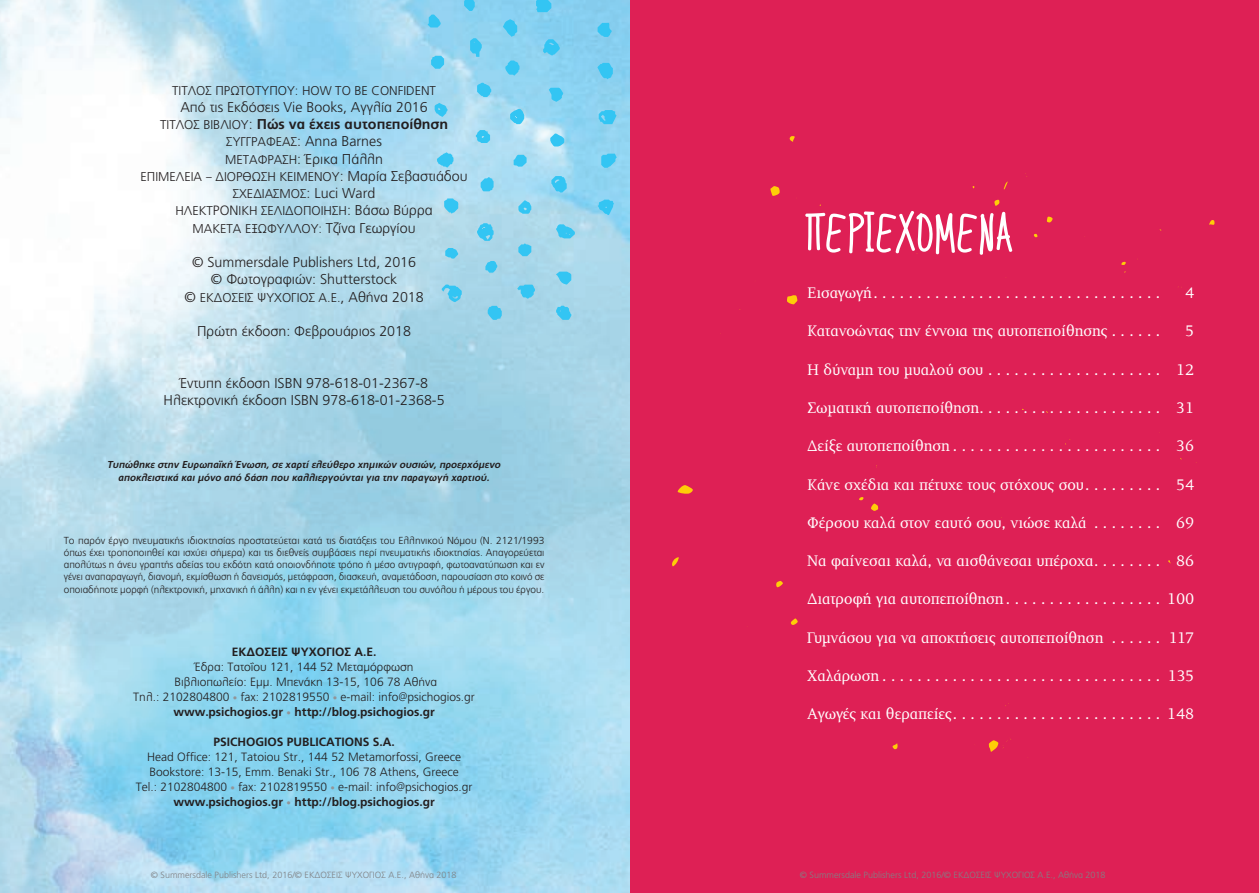
<style>
.page{position:relative;width:1259px;height:893px;background:#fff}
.page>*{position:absolute;margin:0;border:0;box-sizing:border-box;transform-origin:0 0}
.t1{font:52.5px "Aka Acid GR Condensed Script";color:#fff}
.t2{font:15.75px "PF Diplomat";color:#fff}
.t3{font:300 14.25px/17.2px "PF Catalog";color:#231f20;text-align:center}
.t4{font:300 12.75px/17.2px "PF Catalog";color:#231f20;text-align:center}
.t5{font:300 12px/15px "PF Catalog";color:#231f20;text-align:center}
.t6{font:700 12px "PF Catalog";color:#231f20}
.t7{font:300 10.2px/12.1px "PF Catalog";color:#231f20;text-align:justify}
.t8{font:italic 700 10.05px/13.5px "PF Catalog";color:#231f20;text-align:center}
.t9{font:300 9px "PF Catalog";color:#808285}
.s1{font-size:12.75px}
.s2{font-weight:700}
.s3{font-size:14.25px}
.s4{font-size:13.5px}
.s5{font-size:9px;color:#939598}
</style>
<div class="page">
<img style="left:0;top:0;width:630px;height:893px">
<div style="left:630px;top:0;width:629px;height:893px;background:#de2055"></div>
<svg style="left:677px;top:485px;width:16px;height:9px"></svg>
<svg style="left:672px;top:557px;width:7px;height:9px"></svg>
<svg style="left:1209px;top:220px;width:6px;height:5px"></svg>
<svg style="left:789px;top:136px;width:6px;height:6px"></svg>
<svg style="left:892px;top:743px;width:6px;height:7px"></svg>
<svg style="left:1121px;top:262px;width:5px;height:3px"></svg>
<svg style="left:776px;top:581px;width:7px;height:7px"></svg>
<svg style="left:871px;top:503px;width:7px;height:8px"></svg>
<svg style="left:790px;top:618px;width:8px;height:7px"></svg>
<svg style="left:988px;top:739px;width:23px;height:13px"></svg>
<svg style="left:994px;top:199px;width:5px;height:7px"></svg>
<svg style="left:1003px;top:181px;width:5px;height:9px"></svg>
<svg style="left:1046px;top:216px;width:7px;height:6px"></svg>
<svg style="left:787px;top:295px;width:11px;height:10px"></svg>
<svg style="left:770px;top:186px;width:10px;height:10px"></svg>
<svg style="left:597px;top:23px;width:15px;height:14px"></svg>
<svg style="left:599px;top:110px;width:17px;height:14px"></svg>
<svg style="left:598px;top:200px;width:16px;height:16px"></svg>
<svg style="left:601px;top:154px;width:16px;height:14px"></svg>
<svg style="left:597px;top:63px;width:16px;height:16px"></svg>
<svg style="left:427px;top:15px;width:14px;height:12px"></svg>
<svg style="left:444px;top:198px;width:14px;height:16px"></svg>
<svg style="left:445px;top:248px;width:13px;height:11px"></svg>
<svg style="left:437px;top:152px;width:16px;height:16px"></svg>
<svg style="left:431px;top:56px;width:13px;height:13px"></svg>
<svg style="left:434px;top:103px;width:13px;height:14px"></svg>
<svg style="left:475px;top:130px;width:15px;height:13px"></svg>
<svg style="left:470px;top:38px;width:12px;height:19px"></svg>
<svg style="left:477px;top:223px;width:16px;height:18px"></svg>
<svg style="left:480px;top:177px;width:13px;height:14px"></svg>
<svg style="left:477px;top:82px;width:14px;height:15px"></svg>
<svg style="left:556px;top:306px;width:15px;height:14px"></svg>
<svg style="left:485px;top:261px;width:12px;height:12px"></svg>
<svg style="left:442px;top:285px;width:20px;height:17px"></svg>
<svg style="left:464px;top:0;width:11px;height:11px"></svg>
<svg style="left:536px;top:0;width:15px;height:12px"></svg>
<svg style="left:517px;top:285px;width:18px;height:14px"></svg>
<svg style="left:488px;top:306px;width:14px;height:14px"></svg>
<svg style="left:551px;top:176px;width:16px;height:16px"></svg>
<svg style="left:556px;top:272px;width:15px;height:13px"></svg>
<svg style="left:550px;top:133px;width:14px;height:13px"></svg>
<svg style="left:513px;top:154px;width:13px;height:13px"></svg>
<svg style="left:510px;top:108px;width:14px;height:16px"></svg>
<svg style="left:505px;top:61px;width:14px;height:15px"></svg>
<svg style="left:503px;top:19px;width:14px;height:18px"></svg>
<svg style="left:543px;top:39px;width:17px;height:17px"></svg>
<svg style="left:549px;top:88px;width:14px;height:14px"></svg>
<svg style="left:518px;top:200px;width:13px;height:14px"></svg>
<svg style="left:518px;top:243px;width:13px;height:13px"></svg>
<svg style="left:556px;top:224px;width:19px;height:14px"></svg>
<p class="t4" style="left:172px;top:82px;width:265px">ΤΙΤΛΟΣ ΠΡΩΤΟΤΥΠΟΥ: HOW TO BE CONFIDENT</p>
<p class="t3" style="left:160px;top:99px;width:289px">Από τις Εκδόσεις Vie Books, Αγγλία 2016<br><span class="s1">ΤΙΤΛΟΣ ΒΙΒΛΙΟΥ</span>: <span class="s2">Πώς να έχεις αυτοπεποίθηση<br></span><span class="s1">ΣΥΓΓΡΑΦΕΑΣ</span>: Anna Barnes<br><span class="s1">ΜΕΤΑΦΡΑΣΗ</span>: Έρικα Πάλλη</p>
<p class="t4" style="left:140px;top:168px;width:329px">ΕΠΙΜΕΛΕΙΑ – ΔΙΟΡΘΩΣΗ ΚΕΙΜΕΝΟΥ<span class="s3">: Μαρία Σεβαστιάδου </span>ΣΧΕΔΙΑΣΜΟΣ<span class="s3">: Luci Ward<br></span>ΗΛΕΚΤ<span class="s4">ΡΟΝ</span>ΙΚΗ ΣΕΛΙΔΟΠΟΙΗΣΗ<span class="s3">: Βάσω Βύρρα<br></span>ΜΑΚΕΤΑ ΕΞΩΦΥΛΛΟΥ: <span class="s3">Τζίνα Γεωργίου</span></p>
<p class="t3" style="left:192px;top:254px;width:226px">© Summersdale Publishers Ltd, 2016 © Φωτογραφιών: Shutterstock</p>
<p class="t4" style="left:184px;top:289px;width:241px"><span class="s3">©</span> ΕΚΔΟΣΕΙΣ ΨΥΧΟΓΙΟΣ Α.Ε.<span class="s3">, Αθήνα 2018</span></p>
<p class="t3" style="left:197px;top:323px;width:215px">Πρώτη έκδοση: Φεβρουάριος 2018</p>
<p class="t3" style="left:164px;top:375px;width:282px">Έντυπη έκδοση ΙSBN 978-618-01-2367-8<br>Ηλεκτρονική έκδοση ΙSBN 978-618-01-2368-5</p>
<p class="t8" style="left:107px;top:458px;width:395px">Τυπώθηκε στην Ευρωπαϊκή Ένωση, σε χαρτί ελεύθερο χημικών ουσιών, προερχόμενο αποκλειστικά και μόνο από δάση που καλλιεργούνται για την παραγωγή χαρτιού.</p>
<p class="t7" style="left:64px;top:535px;width:482px">Το παρόν έργο πνευματικής ιδιοκτησίας προστατεύεται κατά τις διατάξεις του Ελληνικού Νόμου (Ν. 2121/1993 όπως έχει τροποποιηθεί και ισχύει σήμερα) και τις διεθνείς συμβάσεις περί πνευματικής ιδιοκτησίας. Απαγορεύεται απολύτως η άνευ γραπτής αδείας του εκδότη κατά οποιονδήποτε τρόπο ή μέσο αντιγραφή, φωτοανατύπωση και εν γένει αναπαραγωγή, διανομή, εκμίσθωση ή δανεισμός, μετάφραση, διασκευή, αναμετάδοση, παρουσίαση στο κοινό σε οποιαδήποτε μορφή (ηλεκτρονική, μηχανική ή άλλη) και η εν γένει εκμετάλλευση του συνόλου ή μέρους του έργου.</p>
<p class="t6" style="left:232px;top:645px;width:146px">ΕΚΔΟΣΕΙΣ ΨΥΧΟΓΙΟΣ Α.Ε.</p>
<p class="t5" style="left:133px;top:660px;width:343px">Έδρα: Τατοΐου 121, 144 52 Μεταμόρφωση<br>Βιβλιοπωλείο: Εμμ. Μπενάκη 13-15, 106 78 Αθήνα<br>Τηλ.: 2102804800 <span class="s5">•</span> fax: 2102819550 <span class="s5">•</span> e-mail: info@psichogios.gr <span class="s2">www.psichogios.gr</span> <span class="s5">•</span> <span class="s2">http://blog.psichogios.gr</span></p>
<p class="t6" style="left:213px;top:735px;width:183px">PSICHOGIOS PUBLICATIONS S.A.</p>
<p class="t5" style="left:136px;top:750px;width:338px">Head Office: 121, Tatoiou Str., 144 52 Metamorfossi, Greece Bookstore: 13-15, Emm. Benaki Str., 106 78 Athens, Greece<br>Tel.: 2102804800 <span class="s5">•</span> fax: 2102819550 <span class="s5">•</span> e-mail: info@psichogios.gr <span class="s2">www.psichogios.gr</span> <span class="s5">•</span> <span class="s2">http://blog.psichogios.gr</span></p>
<h1 class="t1" style="left:807px;top:207px;width:210px">ΠΕΡΙΕΧΟΜΕΝΑ</h1>
<p class="t2" style="left:807px;top:285px;width:346px">Εισαγωγή . . . . . . . . . . . . . . . . . . . . . . . . . . . . . . . .</p>
<p class="t2" style="left:1185px;top:285px;width:11px">4</p>
<p class="t2" style="left:807px;top:323px;width:346px">Κατανοώντας την έννοια της αυτοπεποίθησης . . . . .</p>
<p class="t2" style="left:1185px;top:323px;width:11px">5</p>
<p class="t2" style="left:807px;top:361px;width:346px">Η δύναμη του μυαλού σου . . . . . . . . . . . . . . . . . . .</p>
<p class="t2" style="left:1176px;top:361px;width:20px">12</p>
<p class="t2" style="left:807px;top:399px;width:346px">Σωματική αυτοπεποίθηση . . . . . . . . . . . . . . . . . . . .</p>
<p class="t2" style="left:1176px;top:399px;width:20px">31</p>
<p class="t2" style="left:807px;top:438px;width:346px">Δείξε αυτοπεποίθηση . . . . . . . . . . . . . . . . . . . . . . .</p>
<p class="t2" style="left:1176px;top:438px;width:20px">36</p>
<p class="t2" style="left:807px;top:476px;width:346px">Κάνε σχέδια και πέτυχε τους στόχους σου . . . . . . . .</p>
<p class="t2" style="left:1176px;top:476px;width:20px">54</p>
<p class="t2" style="left:807px;top:514px;width:346px">Φέρσου καλά στον εαυτό σου, νιώσε καλά . . . . . . .</p>
<p class="t2" style="left:1176px;top:514px;width:20px">69</p>
<p class="t2" style="left:807px;top:553px;width:346px">Να φαίνεσαι καλά, να αισθάνεσαι υπέροχα . . . . . . .</p>
<p class="t2" style="left:1176px;top:553px;width:20px">86</p>
<p class="t2" style="left:807px;top:591px;width:388px">Διατροφή για αυτοπεποίθηση . . . . . . . . . . . . . . . . . 100</p>
<p class="t2" style="left:807px;top:629px;width:388px">Γυμνάσου για να αποκτήσεις αυτοπεποίθηση . . . . . 117</p>
<p class="t2" style="left:807px;top:667px;width:389px">Χαλάρωση . . . . . . . . . . . . . . . . . . . . . . . . . . . . . . . 135</p>
<p class="t2" style="left:807px;top:706px;width:389px">Αγωγές και θεραπείες . . . . . . . . . . . . . . . . . . . . . . . 148</p>
<p class="t9" style="left:151px;top:869px;width:307px">© Summersdale Publishers Ltd, 2016/© ΕΚΔΟΣΕΙΣ ΨΥΧΟΓΙΟΣ Α.Ε., Αθήνα 2018</p>
<p class="t9" style="left:800px;top:869px;width:307px">© Summersdale Publishers Ltd, 2016/© ΕΚΔΟΣΕΙΣ ΨΥΧΟΓΙΟΣ Α.Ε., Αθήνα 2018</p>
</div>
